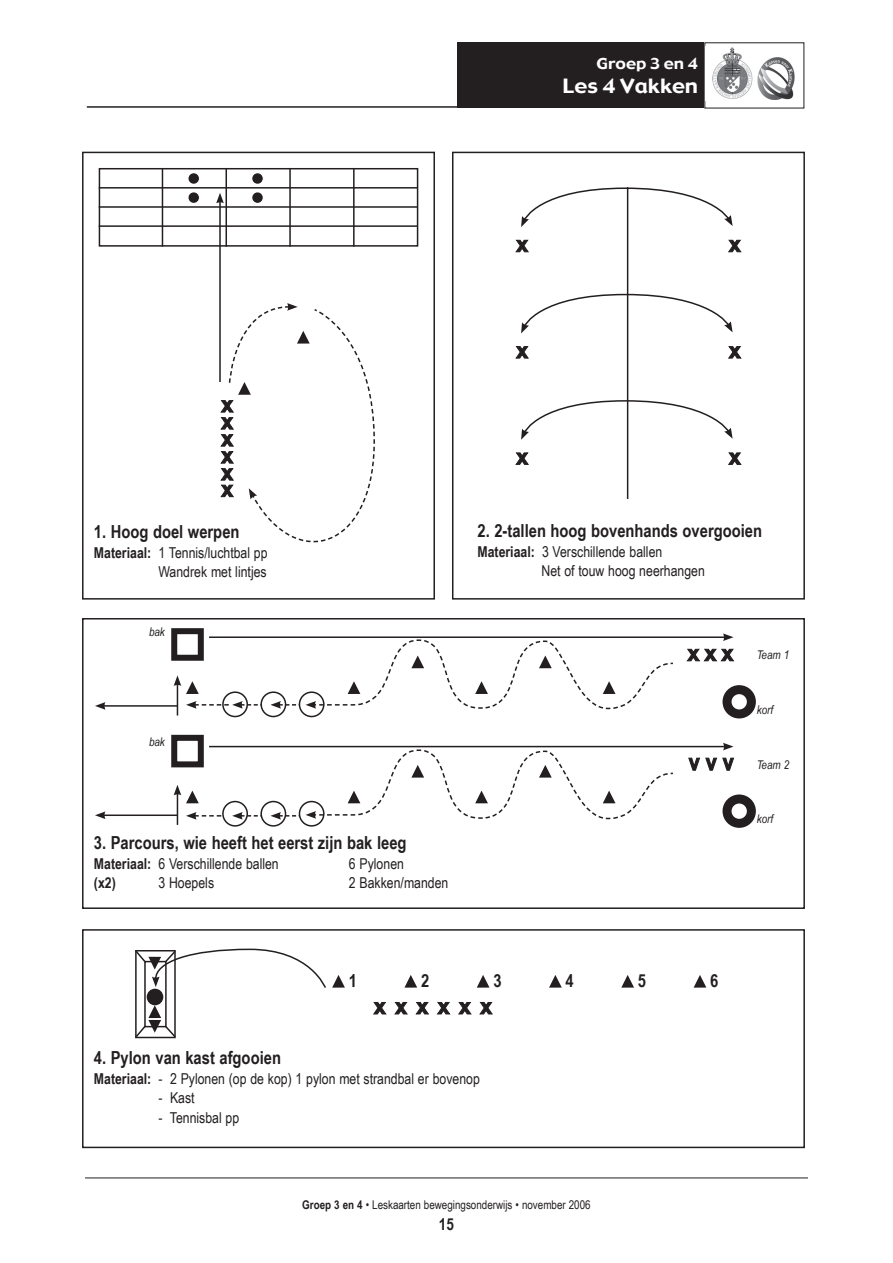
<style>
.page{position:relative;width:893px;height:1263px;background:#fff}
.page>*{position:absolute;margin:0;border:0;box-sizing:border-box;transform-origin:0 0}
.t1{font:19.2px "Gadget";color:#fff;scale:1.13 1}
.t2{font:700 18px "Arial Narrow";color:#231f20}
.t3{font:700 16.5px "Arial Narrow";color:#231f20}
.t4{font:15px/19.5px "Arial Narrow";color:#231f20;text-align:right}
.t5{font:15px "Gadget";color:#fff;scale:1.13 1}
.t6{font:700 15px "Arial Narrow";color:#231f20}
.t7{font:12px "Arial Narrow";color:#231f20}
.t8{font:italic 12px "Arial Narrow";color:#231f20}
.s1{font-weight:700}
</style>
<div class="page">
<hr style="left:85px;top:1178px;width:723px;height:1px;background:#231f20">
<div style="left:457px;top:43px;width:255px;height:65px;background:#231f20"></div>
<div style="left:705px;top:43px;width:99px;height:65px;background:#fff"></div>
<img style="left:712px;top:47px;width:41px;height:52px">
<img style="left:757px;top:58px;width:38px;height:41px">
<hr style="left:87px;top:106px;width:614px;height:2px;background:#231f20">
<svg style="left:146px;top:989px;width:18px;height:16px"></svg>
<div style="left:144px;top:961px;width:23px;height:66px;border:1px solid #231f20"></div>
<svg style="left:135px;top:1005px;width:41px;height:34px"></svg>
<div style="left:147px;top:989px;width:16px;height:15px;background:#231f20;border-radius:50%"></div>
<div style="left:147px;top:989px;width:16px;height:16px;border:1px solid #231f20;border-radius:50%"></div>
<svg style="left:223px;top:801px;width:24px;height:25px"></svg>
<div style="left:222px;top:801px;width:26px;height:26px;border:1px solid #231f20;border-radius:50%"></div>
<svg style="left:186px;top:812px;width:77px;height:8px"></svg>
<svg style="left:261px;top:801px;width:25px;height:25px"></svg>
<div style="left:260px;top:801px;width:26px;height:26px;border:1px solid #231f20;border-radius:50%"></div>
<svg style="left:223px;top:692px;width:24px;height:24px"></svg>
<div style="left:222px;top:691px;width:26px;height:26px;border:1px solid #231f20;border-radius:50%"></div>
<svg style="left:261px;top:692px;width:25px;height:24px"></svg>
<div style="left:260px;top:691px;width:26px;height:26px;border:1px solid #231f20;border-radius:50%"></div>
<div style="left:82px;top:152px;width:353px;height:448px;border:1px solid #231f20"></div>
<div style="left:452px;top:152px;width:353px;height:448px;border:1px solid #231f20"></div>
<div style="left:82px;top:929px;width:723px;height:219px;border:1px solid #231f20"></div>
<div style="left:189px;top:174px;width:9px;height:9px;background:#231f20;border-radius:50%"></div>
<div style="left:189px;top:173px;width:10px;height:11px;border:1px solid #231f20;border-radius:50%"></div>
<hr style="left:219px;top:201px;width:2px;height:181px;background:#231f20">
<svg style="left:216px;top:193px;width:8px;height:10px"></svg>
<svg style="left:515px;top:452px;width:14px;height:13px"></svg>
<svg style="left:728px;top:452px;width:14px;height:13px"></svg>
<svg style="left:521px;top:399px;width:212px;height:41px"></svg>
<hr style="left:627px;top:187px;width:1px;height:312px;background:#231f20">
<div style="left:99px;top:168px;width:319px;height:79px;border:1px solid #231f20"></div>
<hr style="left:162px;top:168px;width:1px;height:79px;background:#231f20">
<hr style="left:225px;top:168px;width:2px;height:79px;background:#231f20">
<hr style="left:289px;top:168px;width:2px;height:79px;background:#231f20">
<hr style="left:353px;top:168px;width:2px;height:79px;background:#231f20">
<hr style="left:99px;top:187px;width:319px;height:2px;background:#231f20">
<hr style="left:99px;top:206px;width:319px;height:2px;background:#231f20">
<hr style="left:99px;top:225px;width:319px;height:2px;background:#231f20">
<div style="left:253px;top:174px;width:9px;height:9px;background:#231f20;border-radius:50%"></div>
<div style="left:252px;top:173px;width:11px;height:11px;border:1px solid #231f20;border-radius:50%"></div>
<div style="left:189px;top:193px;width:9px;height:9px;background:#231f20;border-radius:50%"></div>
<div style="left:189px;top:192px;width:10px;height:11px;border:1px solid #231f20;border-radius:50%"></div>
<div style="left:253px;top:193px;width:9px;height:9px;background:#231f20;border-radius:50%"></div>
<div style="left:252px;top:192px;width:11px;height:11px;border:1px solid #231f20;border-radius:50%"></div>
<svg style="left:299px;top:692px;width:25px;height:24px"></svg>
<div style="left:299px;top:691px;width:26px;height:26px;border:1px solid #231f20;border-radius:50%"></div>
<svg style="left:270px;top:639px;width:403px;height:71px"></svg>
<hr style="left:103px;top:705px;width:75px;height:2px;background:#231f20">
<svg style="left:95px;top:702px;width:10px;height:8px"></svg>
<hr style="left:177px;top:684px;width:1px;height:31px;background:#231f20">
<svg style="left:174px;top:675px;width:25px;height:19px"></svg>
<hr style="left:209px;top:636px;width:516px;height:2px;background:#231f20">
<svg style="left:723px;top:633px;width:10px;height:8px"></svg>
<div style="left:722px;top:685px;width:34px;height:33px;border:9px solid #231f20;border-radius:50%"></div>
<svg style="left:299px;top:801px;width:25px;height:25px"></svg>
<div style="left:299px;top:801px;width:26px;height:26px;border:1px solid #231f20;border-radius:50%"></div>
<hr style="left:103px;top:814px;width:75px;height:2px;background:#231f20">
<svg style="left:95px;top:811px;width:10px;height:8px"></svg>
<hr style="left:177px;top:793px;width:1px;height:32px;background:#231f20">
<svg style="left:174px;top:785px;width:25px;height:18px"></svg>
<hr style="left:209px;top:746px;width:516px;height:1px;background:#231f20">
<svg style="left:723px;top:743px;width:10px;height:7px"></svg>
<svg style="left:727px;top:799px;width:24px;height:24px"></svg>
<div style="left:722px;top:794px;width:34px;height:34px;border:9px solid #231f20;border-radius:50%"></div>
<svg style="left:404px;top:975px;width:13px;height:13px"></svg>
<svg style="left:477px;top:975px;width:12px;height:13px"></svg>
<svg style="left:549px;top:975px;width:13px;height:13px"></svg>
<svg style="left:621px;top:975px;width:13px;height:13px"></svg>
<svg style="left:694px;top:975px;width:12px;height:13px"></svg>
<svg style="left:373px;top:1002px;width:14px;height:13px"></svg>
<svg style="left:394px;top:1002px;width:14px;height:13px"></svg>
<svg style="left:415px;top:1002px;width:14px;height:13px"></svg>
<svg style="left:437px;top:1002px;width:14px;height:13px"></svg>
<svg style="left:458px;top:1002px;width:14px;height:13px"></svg>
<svg style="left:479px;top:1002px;width:14px;height:13px"></svg>
<svg style="left:135px;top:948px;width:210px;height:41px"></svg>
<svg style="left:220px;top:303px;width:155px;height:240px"></svg>
<svg style="left:515px;top:346px;width:14px;height:13px"></svg>
<svg style="left:728px;top:346px;width:14px;height:13px"></svg>
<svg style="left:521px;top:293px;width:212px;height:40px"></svg>
<svg style="left:515px;top:240px;width:14px;height:13px"></svg>
<svg style="left:728px;top:240px;width:14px;height:13px"></svg>
<svg style="left:521px;top:187px;width:212px;height:40px"></svg>
<svg style="left:688px;top:757px;width:47px;height:14px"></svg>
<svg style="left:686px;top:648px;width:49px;height:14px"></svg>
<svg style="left:186px;top:701px;width:78px;height:8px"></svg>
<svg style="left:270px;top:749px;width:403px;height:71px"></svg>
<div style="left:171px;top:628px;width:33px;height:33px;border:6px solid #231f20"></div>
<div style="left:171px;top:735px;width:33px;height:32px;border:6px solid #231f20"></div>
<p class="t5" style="left:597px;top:54px;width:91px">Groep 3 en 4</p>
<p class="t1" style="left:563px;top:73px;width:121px">Les 4 Vakken</p>
<p class="t2" style="left:94px;top:521px;width:147px">1. Hoog doel werpen</p>
<p class="t4" style="left:94px;top:543px;width:175px"><span class="s1">Materiaal:</span> 1 Tennis/luchtbal pp<br>Wandrek met lintjes</p>
<p class="t8" style="left:149px;top:625px;width:17px">bak</p>
<p class="t8" style="left:149px;top:735px;width:17px">bak</p>
<p class="t2" style="left:94px;top:833px;width:314px">3. Parcours, wie heeft het eerst zijn bak leeg</p>
<p class="t4" style="left:94px;top:854px;width:186px"><span class="s1">Materiaal:</span> 6 Verschillende ballen</p>
<p class="t4" style="left:349px;top:854px;width:57px">6 Pylonen</p>
<p class="t6" style="left:94px;top:874px;width:23px">(x2)</p>
<p class="t4" style="left:158px;top:873px;width:57px">3 Hoepels</p>
<p class="t4" style="left:349px;top:873px;width:101px">2 Bakken/manden</p>
<p class="t2" style="left:477px;top:520px;width:286px">2. 2-tallen hoog bovenhands overgooien</p>
<p class="t4" style="left:541px;top:541px;width:165px;text-align:left;text-indent:-64px"><span class="s1">Materiaal:</span> 3 Verschillende ballen<br>Net of touw hoog neerhangen</p>
<p class="t8" style="left:757px;top:648px;width:34px">Team 1</p>
<p class="t8" style="left:757px;top:703px;width:18px">korf</p>
<p class="t8" style="left:757px;top:758px;width:34px">Team 2</p>
<p class="t8" style="left:757px;top:812px;width:18px">korf</p>
<p class="t2" style="left:349px;top:971px;width:10px">1</p>
<p class="t2" style="left:421px;top:971px;width:10px">2</p>
<p class="t2" style="left:493px;top:971px;width:10px">3</p>
<p class="t2" style="left:566px;top:971px;width:10px">4</p>
<p class="t2" style="left:638px;top:971px;width:10px">5</p>
<p class="t2" style="left:710px;top:971px;width:10px">6</p>
<p class="t2" style="left:94px;top:1047px;width:189px">4. Pylon van kast afgooien</p>
<p class="t4" style="left:94px;top:1068px;width:387px"><span class="s1">Materiaal:</span> - 2 Pylonen (op de kop) 1 pylon met strandbal er bovenop</p>
<p class="t4" style="left:158px;top:1088px;width:38px">- Kast</p>
<p class="t4" style="left:158px;top:1107px;width:82px">- Tennisbal pp</p>
<p class="t7" style="left:302px;top:1198px;width:290px"><span class="s1">Groep 3 en 4</span> • Leskaarten bewegingsonderwijs • november 2006</p>
<p class="t3" style="left:439px;top:1215px;width:17px">15</p>
</div>
